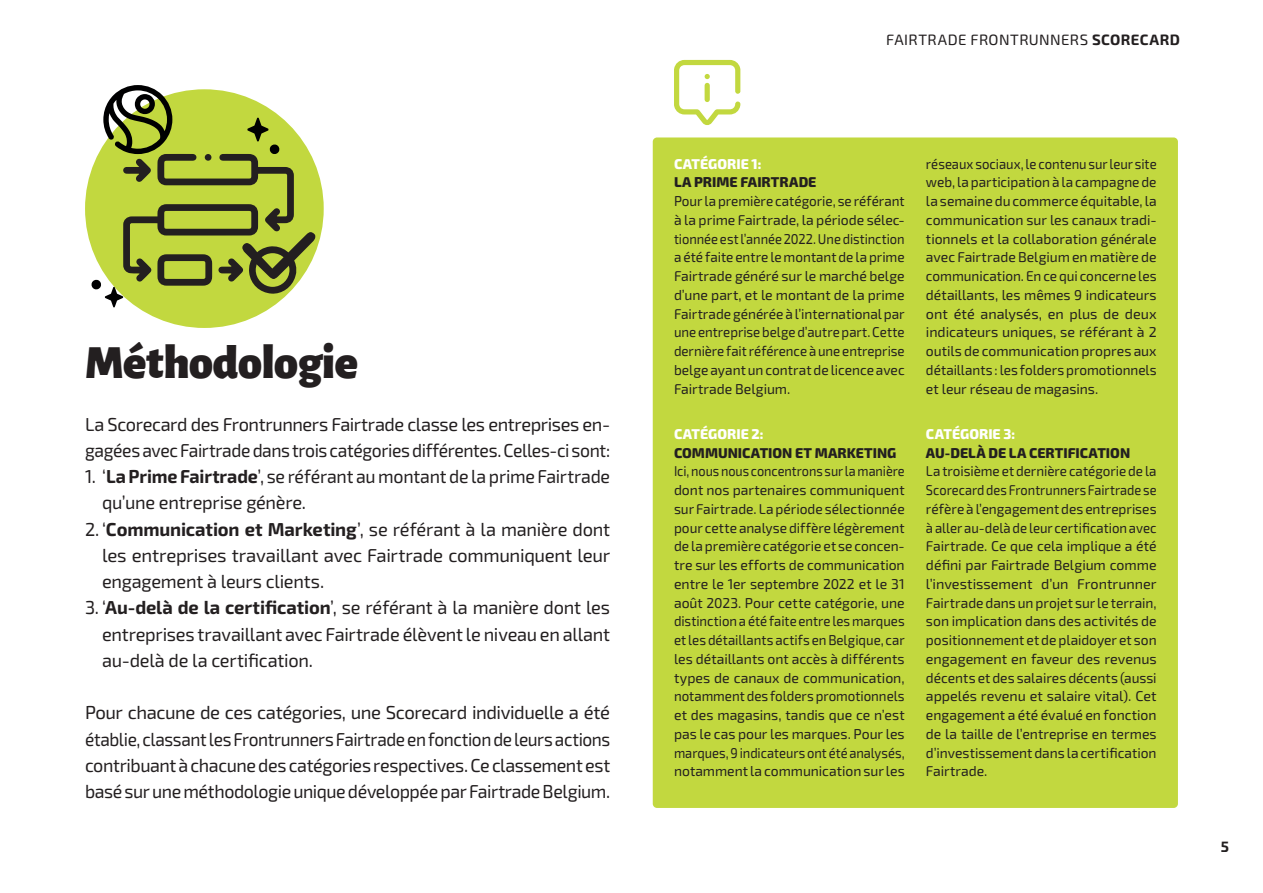
<style>
.page{position:relative;width:1263px;height:893px;background:#fff}
.page>*{position:absolute;margin:0;border:0;box-sizing:border-box;transform-origin:0 0}
.t1{font:900 48px "Alegreya Sans";letter-spacing:-.01em;color:#231f20}
.t2{font:18.75px/26.2px "Exo 2";letter-spacing:-.02em;color:#231f20;text-align:justify}
.t3{font:15px "Exo 2";letter-spacing:.025em;color:#231f20}
.t4{font:700 15px "Exo 2";color:#231f20}
.t5{font:14.25px/18.8px "Exo 2";color:#231f20;text-align:justify;scale:.89 1}
.t6{font:14.25px/18.8px "Exo 2";color:#231f20;text-align:justify;scale:.94 1}
.t7{font:14.25px/18.8px "Exo 2";color:#231f20;text-align:justify;scale:.92 1}
.t8{font:14.25px/18.8px "Exo 2";color:#231f20;text-align:justify;scale:.95 1}
.t9{font:800 14.25px "Exo 2";color:#231f20}
.t10{font:800 14.25px "Exo 2";color:#fff}
.s1{font-weight:700}
</style>
<div class="page">
<div style="left:85px;top:89px;width:239px;height:239px;background:#c2d83f;border-radius:50%"></div>
<svg style="left:91px;top:85px;width:225px;height:223px"></svg>
<div style="left:653px;top:137px;width:525px;height:671px;background:#c2d83f;border-radius:4px"></div>
<svg style="left:674px;top:60px;width:66px;height:65px"></svg>
<h1 class="t1" style="left:85px;top:324px;width:274px">Méthodologie</h1>
<p class="t2" style="left:85px;top:411px;width:527px">La Scorecard des Frontrunners Fairtrade classe les entreprises en&shy;gagées avec Fairtrade dans trois catégories différentes. Celles-ci sont:</p>
<p class="t2" style="left:102px;top:464px;width:510px;text-indent:-17px">1. ‘<span class="s1">La Prime Fairtrade</span>’, se référant au montant de la prime Fairtrade qu’une entreprise génère.</p>
<p class="t2" style="left:102px;top:516px;width:510px;text-indent:-17px">2. ‘<span class="s1">Communication et Marketing</span>’, se référant à la manière dont les entreprises travaillant avec Fairtrade communiquent leur engagement à leurs clients.</p>
<p class="t2" style="left:102px;top:595px;width:510px;text-indent:-17px">3. ‘<span class="s1">Au-delà de la certification</span>’, se référant à la manière dont les entreprises travaillant avec Fairtrade élèvent le niveau en allant au-delà de la certification.</p>
<p class="t2" style="left:85px;top:700px;width:527px">Pour chacune de ces catégories, une Scorecard individuelle a été établie, classant les Frontrunners Fairtrade en fonction de leurs actions contribuant à chacune des catégories respectives. Ce classement est basé sur une méthodologie unique développée par Fairtrade Belgium.</p>
<p class="t3" style="left:886px;top:30px;width:295px">FAIRTRADE FRONTRUNNERS <span class="s1">SCORECARD</span></p>
<p class="t10" style="left:674px;top:155px;width:89px">CATÉGORIE 1:</p>
<p class="t9" style="left:674px;top:174px;width:144px">LA PRIME FAIRTRADE</p>
<p class="t8" style="left:674px;top:192px;width:244px">Pour la première catégorie, se référant à la prime Fairtrade, la période sélec&shy;tionnée est l’année 2022. Une distinction a été faite entre le montant de la prime Fairtrade généré sur le marché belge d’une part, et le montant de la prime Fairtrade générée à l’international par une entreprise belge d’autre part. Cette dernière fait référence à une entreprise belge ayant un contrat de licence avec Fairtrade Belgium.</p>
<p class="t10" style="left:674px;top:425px;width:91px">CATÉGORIE 2:</p>
<p class="t9" style="left:674px;top:444px;width:224px">COMMUNICATION ET MARKETING</p>
<p class="t5" style="left:674px;top:462px;width:261px">Ici, nous nous concentrons sur la manière dont nos partenaires communiquent sur Fairtrade. La période sélectionnée pour cette analyse diffère légèrement de la première catégorie et se concen&shy;tre sur les efforts de communication entre le 1er septembre 2022 et le 31 août 2023. Pour cette catégorie, une distinction a été faite entre les marques et les détaillants actifs en Belgique, car les détaillants ont accès à différents types de canaux de communication, notamment des folders promotionnels et des magasins, tandis que ce n’est pas le cas pour les marques. Pour les marques, 9 indicateurs ont été analysés, notamment la communication sur les</p>
<p class="t7" style="left:926px;top:155px;width:252px">réseaux sociaux, le contenu sur leur site web, la participation à la campagne de la semaine du commerce équitable, la communication sur les canaux tradi&shy;tionnels et la collaboration générale avec Fairtrade Belgium en matière de communication. En ce qui concerne les détaillants, les mêmes 9 indicateurs ont été analysés, en plus de deux indicateurs uniques, se référant à 2 outils de communication propres aux détaillants : les folders promotionnels et leur réseau de magasins.</p>
<p class="t10" style="left:926px;top:425px;width:91px">CATÉGORIE 3:</p>
<p class="t9" style="left:926px;top:444px;width:206px">AU-DELÀ DE LA CERTIFICATION</p>
<p class="t6" style="left:926px;top:462px;width:247px">La troisième et dernière catégorie de la Scorecard des Frontrunners Fairtrade se réfère à l’engagement des entreprises à aller au-delà de leur certification avec Fairtrade. Ce que cela implique a été défini par Fairtrade Belgium comme l’investissement d’un Frontrunner Fairtrade dans un projet sur le terrain, son implication dans des activités de positionnement et de plaidoyer et son engagement en faveur des revenus décents et des salaires décents (aussi appelés revenu et salaire vital). Cet engagement a été évalué en fonction de la taille de l’entreprise en termes d’investissement dans la certification Fairtrade.</p>
<p class="t4" style="left:1221px;top:837px;width:10px">5</p>
</div>
